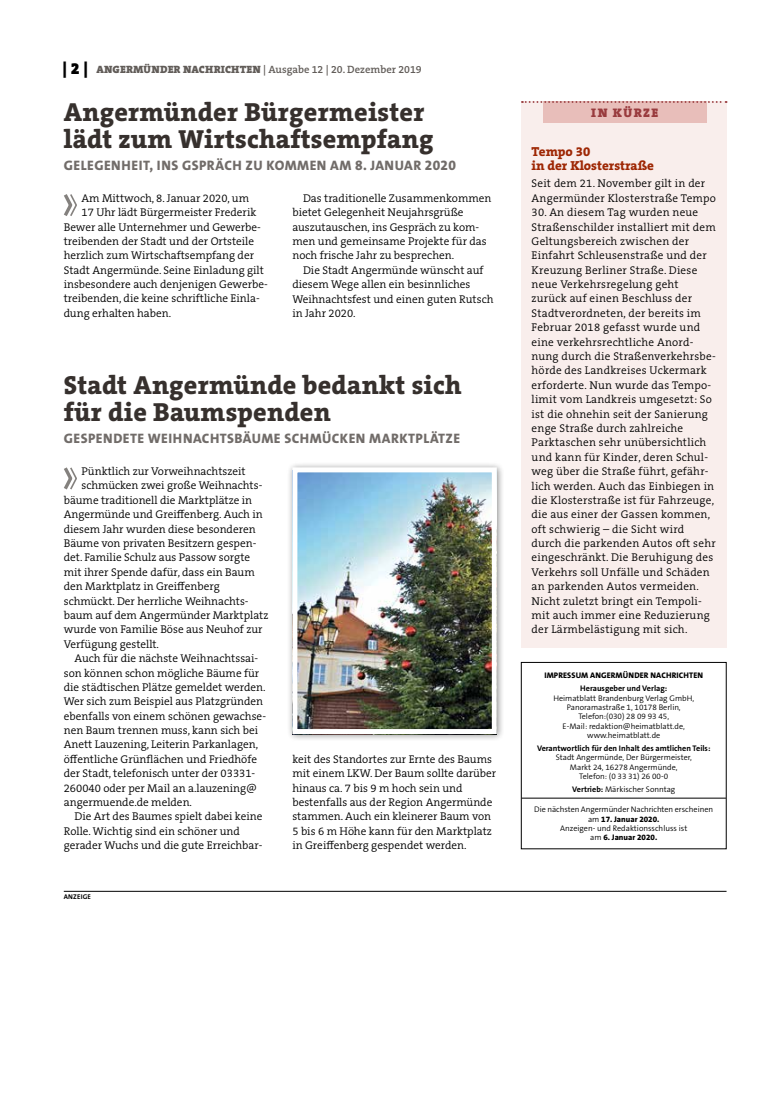
<style>
.page{position:relative;width:762px;height:1117px;background:#fff}
.page>*{position:absolute;margin:0;border:0;box-sizing:border-box;transform-origin:0 0}
.t1{font:800 26.25px/27.5px "The Serif B W8";letter-spacing:.01em;color:#36302d}
.t2{font:800 13.75px "The Sans B W8";letter-spacing:.035em;color:#716c69}
.t3{font:800 13.12px/14.4px "The Serif B W8";color:#9e2704}
.t4{font:900 12.5px "The Serif B W9";letter-spacing:.115em;color:#993b3e}
.t5{font:300 11.25px/14.4px "The Serif B W4";color:#000}
.t6{font:300 11.25px/14.4px "The Serif B W4";letter-spacing:.02em;color:#000}
.t7{font:600 10.62px "The Serif B W6";color:#615c58}
.t8{font:300 8.12px/9.4px "The Sans B W4";color:#000;text-align:center}
.t9{font:700 8.12px "The Sans B W7";color:#000}
.t10{font:800 8.12px "The Sans B W8";letter-spacing:.015em;color:#000}
.t11{font:700 6.88px "The Sans B W7";letter-spacing:.025em;color:#000}
.s1{font-family:"The Serif B W9";font-weight:900;font-size:16.25px;color:#000}
.s2{font-family:"The Serif B W9";font-weight:900}
.s3{font-family:"The Sans B W7";font-weight:700}
.s4{font-family:"The Sans B W4";font-weight:300}
</style>
<div class="page">
<div style="left:521px;top:101px;width:205px;height:546px;background:#f9eeec"></div>
<div style="left:543px;top:101px;width:163px;height:21px;background:#e8beba"></div>
<svg style="left:522px;top:101px;width:204px;height:2px"></svg>
<svg style="left:64px;top:467px;width:13px;height:23px"></svg>
<svg style="left:64px;top:194px;width:13px;height:22px"></svg>
<div style="left:287px;top:461px;width:218px;height:281px;background:#000;opacity:.45"></div>
<img style="left:298px;top:473px;width:193px;height:254px">
<div style="left:292px;top:467px;width:205px;height:266px;border:5px solid #fff"></div>
<hr style="left:521px;top:797px;width:205px;height:1px;background:#000">
<div style="left:521px;top:662px;width:205px;height:186px;border:1px solid #000"></div>
<hr style="left:64px;top:890px;width:662px;height:1px;background:#000">
<p class="t7" style="left:63px;top:63px;width:360px"><span class="s1">| 2 |</span> <span class="s2">ANGERMÜNDER NACHRICHTEN</span> | Ausgabe 12 | 20. Dezember 2019</p>
<h1 class="t1" style="left:64px;top:98px;width:371px">Angermünder Bürgermeister lädt zum Wirtschaftsempfang</h1>
<p class="t2" style="left:64px;top:156px;width:394px">GELEGENHEIT, INS GSPRÄCH ZU KOMMEN AM 8. JANUAR 2020</p>
<p class="t5" style="left:82px;top:191px;width:169px">Am Mittwoch, 8. Januar 2020, um</p>
<p class="t5" style="left:82px;top:205px;width:176px">17 Uhr lädt Bürgermeister Frederik</p>
<p class="t5" style="left:64px;top:219px;width:199px">Bewer alle Unternehmer und Gewerbe-</p>
<p class="t5" style="left:64px;top:234px;width:192px">treibenden der Stadt und der Ortsteile</p>
<p class="t5" style="left:64px;top:248px;width:192px">herzlich zum Wirtschaftsempfang der</p>
<p class="t5" style="left:64px;top:263px;width:201px">Stadt Angermünde. Seine Einladung gilt</p>
<p class="t5" style="left:64px;top:277px;width:205px">insbesondere auch denjenigen Gewerbe-</p>
<p class="t5" style="left:64px;top:291px;width:197px">treibenden, die keine schriftliche Einla-</p>
<p class="t5" style="left:64px;top:306px;width:109px">dung erhalten haben.</p>
<p class="t5" style="left:292px;top:191px;width:201px;text-indent:11px">Das traditionelle Zusammenkommen bietet Gelegenheit Neujahrsgrüße auszutauschen, ins Gespräch zu kom&shy;men und gemeinsame Projekte für das noch frische Jahr zu besprechen.</p>
<p class="t5" style="left:292px;top:263px;width:203px;text-indent:11px">Die Stadt Angermünde wünscht auf diesem Wege allen ein besinnliches<br>Weihnachtsfest und einen guten Rutsch in Jahr 2020.</p>
<h1 class="t1" style="left:64px;top:371px;width:399px">Stadt Angermünde bedankt sich für die Baumspenden</h1>
<p class="t2" style="left:64px;top:429px;width:398px">GESPENDETE WEIHNACHTSBÄUME SCHMÜCKEN MARKTPLÄTZE</p>
<p class="t5" style="left:82px;top:464px;width:165px">Pünktlich zur Vorweihnachtszeit</p>
<p class="t5" style="left:82px;top:478px;width:182px">schmücken zwei große Weihnachts-</p>
<p class="t5" style="left:64px;top:493px;width:190px">bäume traditionell die Marktplätze in</p>
<p class="t5" style="left:64px;top:507px;width:200px">Angermünde und Greiffenberg. Auch in</p>
<p class="t5" style="left:64px;top:521px;width:193px">diesem Jahr wurden diese besonderen</p>
<p class="t5" style="left:64px;top:536px;width:194px">Bäume von privaten Besitzern gespen-</p>
<p class="t5" style="left:64px;top:550px;width:188px">det. Familie Schulz aus Passow sorgte</p>
<p class="t5" style="left:64px;top:564px;width:192px">mit ihrer Spende dafür, dass ein Baum</p>
<p class="t5" style="left:64px;top:579px;width:157px">den Marktplatz in Greiffenberg</p>
<p class="t5" style="left:64px;top:593px;width:186px">schmückt. Der herrliche Weihnachts-</p>
<p class="t5" style="left:64px;top:608px;width:206px">baum auf dem Angermünder Marktplatz</p>
<p class="t5" style="left:64px;top:622px;width:200px">wurde von Familie Böse aus Neuhof zur</p>
<p class="t5" style="left:64px;top:636px;width:97px">Verfügung gestellt.</p>
<p class="t5" style="left:74px;top:651px;width:185px">Auch für die nächste Weihnachtssai-</p>
<p class="t5" style="left:64px;top:665px;width:197px">son können schon mögliche Bäume für</p>
<p class="t5" style="left:64px;top:679px;width:203px">die städtischen Plätze gemeldet werden.</p>
<p class="t5" style="left:64px;top:694px;width:201px">Wer sich zum Beispiel aus Platzgründen</p>
<p class="t5" style="left:64px;top:708px;width:204px">ebenfalls von einem schönen gewachse-</p>
<p class="t5" style="left:64px;top:723px;width:196px">nen Baum trennen muss, kann sich bei</p>
<p class="t5" style="left:64px;top:737px;width:196px">Anett Lauzening, Leiterin Parkanlagen,</p>
<p class="t5" style="left:64px;top:751px;width:195px">öffentliche Grünflächen und Friedhöfe</p>
<p class="t5" style="left:64px;top:766px;width:193px">der Stadt, telefonisch unter der 03331-</p>
<p class="t5" style="left:64px;top:780px;width:195px">260040 oder per Mail an a.lauzening@</p>
<p class="t5" style="left:64px;top:794px;width:130px">angermuende.de melden.</p>
<p class="t5" style="left:74px;top:809px;width:189px">Die Art des Baumes spielt dabei keine</p>
<p class="t5" style="left:64px;top:823px;width:178px">Rolle. Wichtig sind ein schöner und</p>
<p class="t5" style="left:64px;top:838px;width:200px">gerader Wuchs und die gute Erreichbar-</p>
<p class="t5" style="left:292px;top:751px;width:205px">keit des Standortes zur Ernte des Baums mit einem LKW. Der Baum sollte darüber hinaus ca. 7 bis 9 m hoch sein und bestenfalls aus der Region Angermünde stammen. Auch ein kleinerer Baum von 5 bis 6 m Höhe kann für den Marktplatz in Greiffenberg gespendet werden.</p>
<p class="t11" style="left:64px;top:891px;width:29px">ANZEIGE</p>
<p class="t4" style="left:591px;top:104px;width:69px">IN KÜRZE</p>
<p class="t3" style="left:531px;top:144px;width:124px">Tempo 30<br>in der Klosterstraße</p>
<p class="t6" style="left:531px;top:176px;width:186px">Seit dem 21. November gilt in der<br>Angermünder Klosterstraße Tempo</p>
<p class="t6" style="left:531px;top:205px;width:186px">30. An diesem Tag wurden neue<br>Straßenschilder installiert mit dem<br>Geltungsbereich zwischen der<br>Einfahrt Schleusenstraße und der<br>Kreuzung Berliner Straße. Diese neue Verkehrsregelung geht zurück auf einen Beschluss der<br>Stadtverordneten, der bereits im<br>Februar 2018 gefasst wurde und eine verkehrsrechtliche Anord&shy;nung durch die Straßenverkehrsbe&shy;hörde des Landkreises Uckermark erforderte. Nun wurde das Tempo&shy;limit vom Landkreis umgesetzt: So ist die ohnehin seit der Sanierung enge Straße durch zahlreiche<br>Parktaschen sehr unübersichtlich und kann für Kinder, deren Schul&shy;weg über die Straße führt, gefähr&shy;lich werden. Auch das Einbiegen in die Klosterstraße ist für Fahrzeuge, die aus einer der Gassen kommen, oft schwierig – die Sicht wird durch die parkenden Autos oft sehr eingeschränkt. Die Beruhigung des<br>Verkehrs soll Unfälle und Schäden an parkenden Autos vermeiden.<br>Nicht zuletzt bringt ein Tempoli&shy;mit auch immer eine Reduzierung der Lärmbelästigung mit sich.</p>
<p class="t10" style="left:544px;top:670px;width:160px">IMPRESSUM ANGERMÜNDER NACHRICHTEN</p>
<p class="t9" style="left:580px;top:683px;width:89px">Herausgeber und Verlag:</p>
<p class="t8" style="left:553px;top:693px;width:142px">Heimatblatt Brandenburg Verlag GmbH,<br>Panoramastraße 1, 10178 Berlin,<br>Telefon:(030) 28 09 93 45,<br>E-Mail: redaktion@heimatblatt.de, www.heimatblatt.de</p>
<p class="t9" style="left:537px;top:742px;width:175px">Verantwortlich für den Inhalt des amtlichen Teils:</p>
<p class="t8" style="left:556px;top:752px;width:138px">Stadt Angermünde, Der Bürgermeister,<br>Markt 24, 16278 Angermünde,<br>Telefon: (0 33 31) 26 00-0</p>
<p class="t8" style="left:572px;top:784px;width:105px"><span class="s3">Vertrieb:</span> Märkischer Sonntag</p>
<p class="t8" style="left:534px;top:804px;width:180px">Die nächsten Angermünder Nachrichten erscheinen</p>
<p class="t10" style="left:588px;top:813px;width:73px"><span class="s4">am</span> 17. Januar 2020.</p>
<p class="t8" style="left:560px;top:823px;width:129px">Anzeigen- und Redaktionsschluss ist</p>
<p class="t10" style="left:590px;top:832px;width:68px"><span class="s4">am</span> 6. Januar 2020.</p>
</div>
